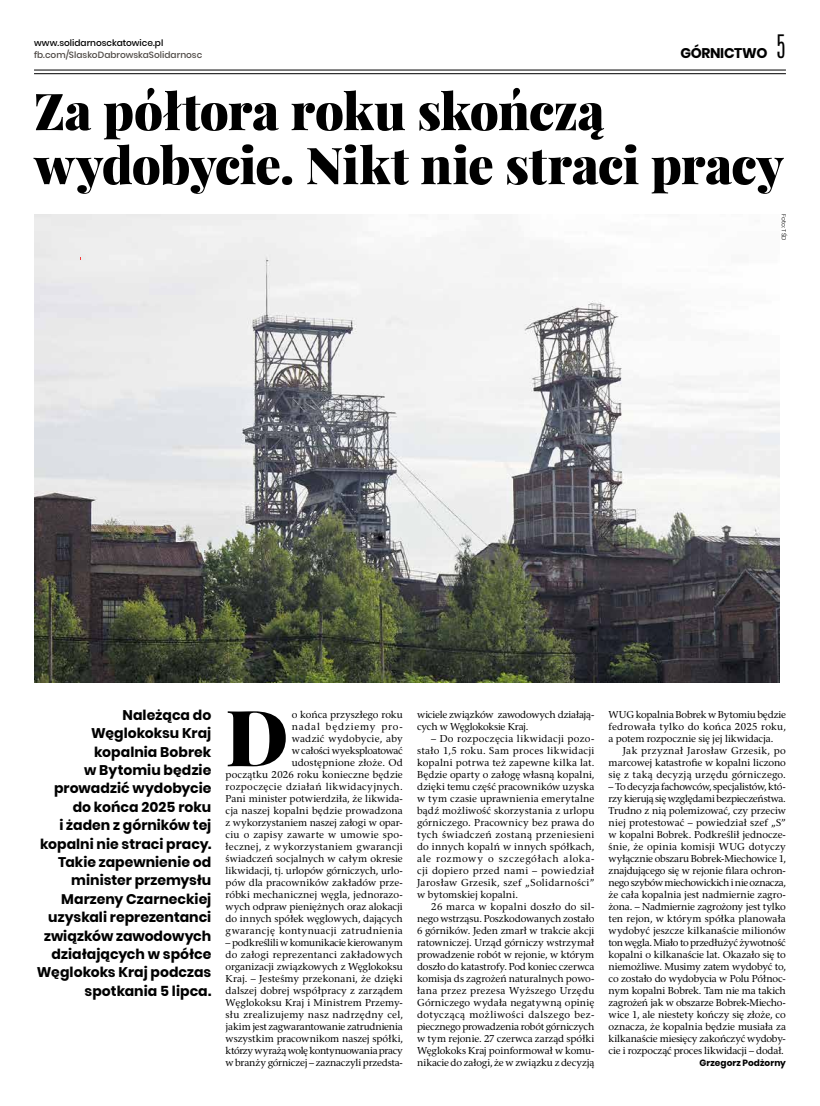
<style>
.page{position:relative;width:820px;height:1106px;background:#fff}
.page>*{position:absolute;margin:0;border:0;box-sizing:border-box;transform-origin:0 0}
.t1{font:900 77.7px "Playfair Display";color:#000}
.t2{font:900 51px/54px "Playfair Display";letter-spacing:-.015em;color:#000}
.t3{font:700 14px/18.4px "Poppins";color:#000;text-align:right}
.t4{font:10px/12px "Rashel EFN";letter-spacing:.005em;color:#000;text-align:justify}
.t5{font:10px/12px "Rashel EFN";letter-spacing:-.02em;color:#000}
.t6{font:500 9px "Poppins";color:#4f4a46}
.t7{font:500 9px "Poppins";color:#000}
.t8{font:700 9px "Poppins";letter-spacing:.005em;color:#000}
.t9{font:300 6px "Poppins";letter-spacing:.005em;color:#000}
.s1{font-family:"Antonio";font-weight:300;font-size:27px}
</style>
<div class="page">
<hr style="left:34px;top:70px;width:751px;height:1px;background:#000">
<hr style="left:34px;top:73px;width:751px;height:1px;background:#000">
<img style="left:34px;top:214px;width:745px;height:468px">
<p class="t7" style="left:34px;top:38px;width:131px">www.solidarnosckatowice.pl</p>
<p class="t6" style="left:34px;top:50px;width:170px">fb.com/SlaskoDabrowskaSolidarnosc</p>
<h3 class="t3" style="left:680px;top:44px;width:107px">górnictwo <span class="s1">5</span></h3>
<h2 class="t2" style="left:34px;top:83px;width:751px">Za półtora roku skończą wydobycie. Nikt nie straci pracy</h2>
<p class="t9" style="left:787px;top:214px;width:28px;rotate:90deg">Foto: TŚD</p>
<p class="t3" style="left:37px;top:705px;width:176px">Należąca do<br>Węglokoksu Kraj kopalnia Bobrek<br>w Bytomiu będzie prowadzić wydobycie do końca 2025 roku<br>i żaden z górników tej kopalni nie straci pracy.<br>Takie zapewnienie od minister przemysłu<br>Marzeny Czarneckiej uzyskali reprezentanci związków zawodowych działających w spółce<br>Węglokoks Kraj podczas spotkania 5 lipca.</p>
<p class="t4" style="left:225px;top:708px;width:179px;text-align:right">o końca przyszłego roku<br>nadal będziemy pro-<br>wadzić wydobycie, aby<br>w całości wyeksploatować<br>udostępnione złoże. Od<br>początku 2026 roku konieczne będzie rozpoczęcie działań likwidacyjnych.<br>Pani minister potwierdziła, że likwida&shy;cja naszej kopalni będzie prowadzona z wykorzystaniem naszej załogi w opar&shy;ciu o zapisy zawarte w umowie spo&shy;łecznej, z wykorzystaniem gwarancji świadczeń socjalnych w całym okresie likwidacji, tj. urlopów górniczych, urlo&shy;pów dla pracowników zakładów prze&shy;róbki mechanicznej węgla, jednorazo&shy;wych odpraw pieniężnych oraz alokacji do innych spółek węglowych, dających gwarancję kontynuacji zatrudnienia</p>
<p class="t4" style="left:225px;top:936px;width:179px">– podkreślili w komunikacie kierowanym do załogi reprezentanci zakładowych organizacji związkowych z Węglokoksu Kraj. – Jesteśmy przekonani, że dzięki dalszej dobrej współpracy z zarządem Węglokoksu Kraj i Ministrem Przemy&shy;słu zrealizujemy nasz nadrzędny cel, jakim jest zagwarantowanie zatrudnienia wszystkim pracownikom naszej spółki, którzy wyrażą wolę kontynuowania pracy w branży górniczej – zaznaczyli przedsta-</p>
<h1 class="t1" style="left:225px;top:687px;width:65px">D</h1>
<p class="t5" style="left:417px;top:708px;width:179px">wiciele związków zawodowych działają&shy;cych w Węglokoksie Kraj.</p>
<p class="t4" style="left:417px;top:732px;width:179px;text-indent:14px">– Do rozpoczęcia likwidacji pozo&shy;stało 1,5 roku. Sam proces likwidacji kopalni potrwa też zapewne kilka lat.<br>Będzie oparty o załogę własną kopalni, dzięki temu część pracowników uzyska w tym czasie uprawnienia emerytalne bądź możliwość skorzystania z urlopu górniczego. Pracownicy bez prawa do tych świadczeń zostaną przeniesieni do innych kopalń w innych spółkach, ale rozmowy o szczegółach aloka&shy;cji dopiero przed nami – powiedział Jarosław Grzesik, szef „Solidarności” w bytomskiej kopalni.</p>
<p class="t4" style="left:417px;top:900px;width:179px;text-indent:14px">26 marca w kopalni doszło do sil&shy;nego wstrząsu. Poszkodowanych zostało 6 górników. Jeden zmarł w trakcie akcji ratowniczej. Urząd górniczy wstrzymał prowadzenie robót w rejonie, w którym doszło do katastrofy. Pod koniec czerwca komisja ds zagrożeń naturalnych powo&shy;łana przez prezesa Wyższego Urzędu Górniczego wydała negatywną opinię dotyczącą możliwości dalszego bez&shy;piecznego prowadzenia robót górniczych w tym rejonie. 27 czerwca zarząd spółki Węglokoks Kraj poinformował w komu&shy;nikacie do załogi, że w związku z decyzją</p>
<p class="t4" style="left:608px;top:708px;width:179px">WUG kopalnia Bobrek w Bytomiu będzie fedrowała tylko do końca 2025 roku, a potem rozpocznie się jej likwidacja.</p>
<p class="t4" style="left:608px;top:744px;width:179px;text-indent:14px">Jak przyznał Jarosław Grzesik, po marcowej katastrofie w kopalni liczono się z taką decyzją urzędu górniczego.</p>
<p class="t4" style="left:608px;top:780px;width:179px">– To decyzja fachowców, specjalistów, któ&shy;rzy kierują się względami bezpieczeństwa.<br>Trudno z nią polemizować, czy przeciw niej protestować – powiedział szef „S” w kopalni Bobrek. Podkreślił jednocze&shy;śnie, że opinia komisji WUG dotyczy wyłącznie obszaru Bobrek-Miechowice 1, znajdującego się w rejonie filara ochron&shy;nego szybów miechowickich i nie oznacza, że cała kopalnia jest nadmiernie zagro&shy;żona. – Nadmiernie zagrożony jest tylko ten rejon, w którym spółka planowała wydobyć jeszcze kilkanaście milionów ton węgla. Miało to przedłużyć żywotność kopalni o kilkanaście lat. Okazało się to niemożliwe. Musimy zatem wydobyć to, co zostało do wydobycia w Polu Północ&shy;nym kopalni Bobrek. Tam nie ma takich zagrożeń jak w obszarze Bobrek-Miecho&shy;wice 1, ale niestety kończy się złoże, co oznacza, że kopalnia będzie musiała za kilkanaście miesięcy zakończyć wydoby&shy;cie i rozpocząć proces likwidacji – dodał.</p>
<p class="t8" style="left:699px;top:1058px;width:88px">Grzegorz Podżorny</p>
</div>
